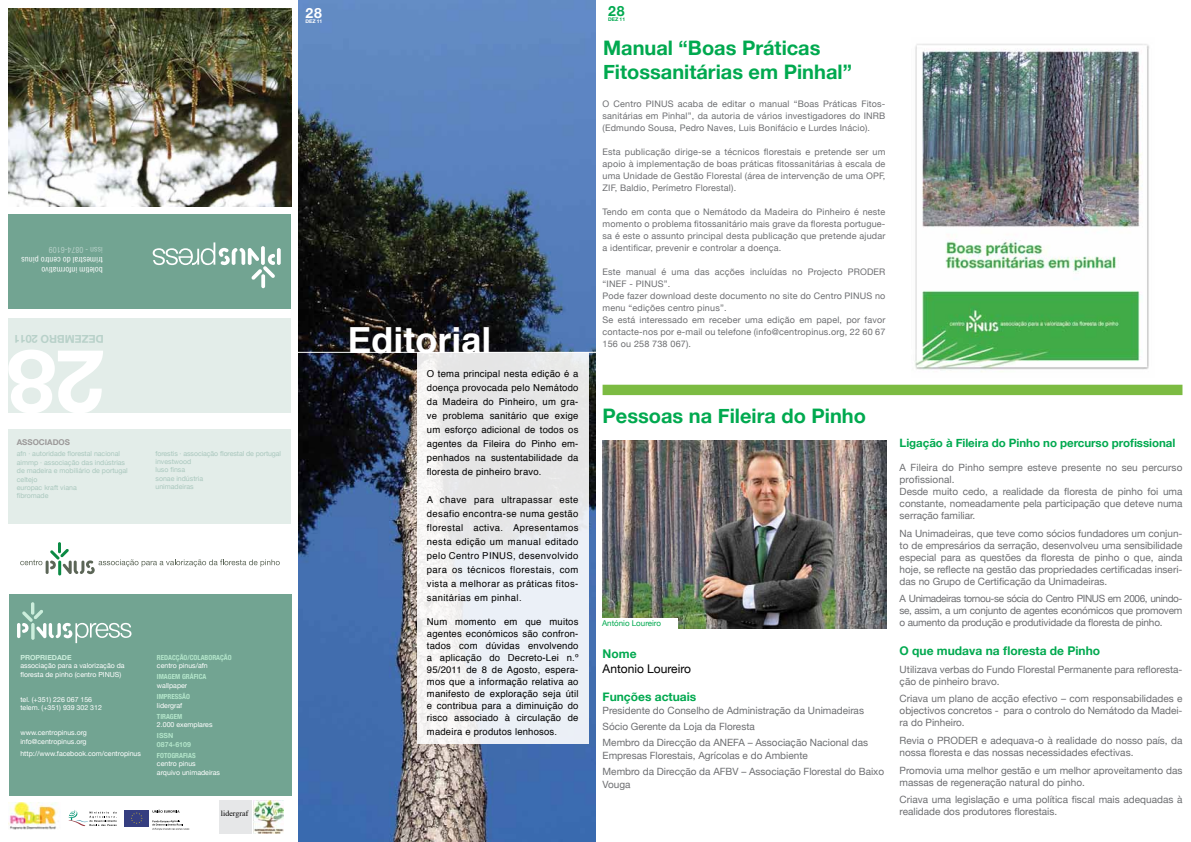
<style>
.page{position:relative;width:1191px;height:842px;background:#fff}
.page>*{position:absolute;margin:0;border:0;box-sizing:border-box;transform-origin:0 0}
.t1{font:700 88px "Helvetica Neue";color:#fff}
.t2{font:700 36px "Helvetica";color:#fff}
.t3{font:700 20px/24px "Helvetica Neue";color:#00a94f}
.t4{font:700 14px "Helvetica Neue";color:#fff}
.t5{font:700 14px "Helvetica Neue";color:#00a94f}
.t6{font:700 12px "Helvetica Neue";color:#00a94f}
.t7{font:12px "Helvetica Neue";color:#000}
.t8{font:700 11.5px "Helvetica Neue";letter-spacing:-.005em;color:#00a94f}
.t9{font:700 11px "Helvetica Neue";letter-spacing:-.01em;color:#b8d1c9}
.t10{font:10px/12px "Helvetica Neue";color:#6d6e71}
.t11{font:9.5px/14px "Helvetica";letter-spacing:.02em;color:#000;text-align:justify}
.t12{font:9px/12px "Helvetica Neue";letter-spacing:.02em;color:#6d6e71;text-align:justify}
.t13{font:condensed 8px/9.6px "Helvetica";color:#fff}
.t14{font:8px "Helvetica Neue";color:#00a94f}
.t15{font:condensed 8px "Helvetica";color:#b8d1c9}
.t16{font:700 8px "Helvetica Neue";color:#9b9898}
.t17{font:8px "Times";color:#000}
.t18{font:7px/8.4px "Helvetica Neue";color:#fff}
.t19{font:7px/8.4px "Helvetica Neue";color:#aac8be}
.t20{font:700 condensed 7px "Helvetica Neue";color:#b3e5ca}
.t21{font:700 7px/8.4px "Helvetica Neue";color:#b3e5ca}
.t22{font:700 7px "Helvetica Neue";color:#cceedc}
.t23{font:700 5px "Helvetica Neue";color:#fff}
.t24{font:700 5px "Helvetica Neue";color:#00a94f}
</style>
<div class="page">
<div style="left:9px;top:215px;width:282px;height:94px;background:#72a492"></div>
<img style="left:298px;top:0;width:297px;height:842px">
<img style="left:9px;top:9px;width:282px;height:198px">
<div style="left:9px;top:318px;width:282px;height:95px;background:#e3ede9"></div>
<div style="left:9px;top:429px;width:282px;height:95px;background:#e3ede9"></div>
<div style="left:9px;top:595px;width:282px;height:201px;background:#72a492"></div>
<div style="left:417px;top:352px;width:171px;height:392px;background:linear-gradient(to right,#f1f0f0,#e6eaef)"></div>
<hr style="left:294px;top:352px;width:308px;height:1px;background:#fff">
<svg style="left:277px;top:248px;width:4px;height:17px"></svg>
<svg style="left:153px;top:242px;width:122px;height:46px"></svg>
<svg style="left:20px;top:542px;width:260px;height:33px"></svg>
<hr style="left:17px;top:623px;width:3px;height:15px;background:#fff;border-radius:2px">
<svg style="left:22px;top:602px;width:109px;height:41px"></svg>
<img style="left:254px;top:800px;width:29px;height:33px">
<svg style="left:69px;top:810px;width:48px;height:16px"></svg>
<img style="left:9px;top:802px;width:49px;height:28px">
<div style="left:125px;top:810px;width:24px;height:16px;background:#353e80"></div>
<svg style="left:131px;top:812px;width:11px;height:12px"></svg>
<svg style="left:152px;top:810px;width:27px;height:3px"></svg>
<svg style="left:152px;top:820px;width:37px;height:10px"></svg>
<div style="left:219px;top:800px;width:32px;height:33px;background:#e6e7e8"></div>
<img style="left:915px;top:44px;width:234px;height:328px">
<img style="left:602px;top:441px;width:284px;height:188px">
<div style="left:602px;top:618px;width:75px;height:17px;background:#fff"></div>
<div style="left:602px;top:385px;width:580px;height:10px;background:#7cbb42"></div>
<h3 class="t4" style="left:305px;top:4px;width:18px">28</h3>
<p class="t23" style="left:305px;top:18px;width:18px">DEZ 11</p>
<p class="t15" style="left:103px;top:255px;width:56px;rotate:-180deg">issn - 0874-6109</p>
<p class="t13" style="left:103px;top:274px;width:83px;rotate:-180deg">boletim informativo trimestral do centro pinus</p>
<p class="t9" style="left:104px;top:346px;width:91px;rotate:-180deg">DEZEMBRO 2011</p>
<h1 class="t1" style="left:105px;top:436px;width:99px;rotate:-180deg">28</h1>
<p class="t16" style="left:17px;top:437px;width:55px">ASSOCIADOS</p>
<p class="t19" style="left:17px;top:449px;width:112px">afn · autoridade florestal nacional aimmp · associação das indústrias de madeira e mobiliário de portugal celtejo<br>europac kraft viana<br>fibromade</p>
<p class="t19" style="left:155px;top:449px;width:127px">forestis · associação florestal de portugal investwood<br>luso finsa<br>sonae indústria<br>unimadeiras</p>
<p class="t22" style="left:20px;top:653px;width:53px">PROPRIEDADE</p>
<p class="t18" style="left:20px;top:661px;width:106px">associação para a valorização da floresta de pinho (centro PINUS)</p>
<p class="t18" style="left:20px;top:695px;width:83px">tel. (+351) 226 067 156 telem. (+351) 939 302 312</p>
<p class="t18" style="left:20px;top:729px;width:68px">www.centropinus.org info@centropinus.org</p>
<p class="t18" style="left:20px;top:749px;width:122px">http://www.facebook.com/centropinus</p>
<p class="t20" style="left:157px;top:653px;width:76px">REDACÇÃO/COLABORAÇÃO</p>
<p class="t18" style="left:157px;top:661px;width:52px">centro pinus/afn</p>
<p class="t20" style="left:157px;top:673px;width:51px">IMAGEM GRÁFICA</p>
<p class="t18" style="left:157px;top:681px;width:32px">wallpaper</p>
<p class="t20" style="left:157px;top:692px;width:34px">IMPRESSÃO</p>
<p class="t18" style="left:157px;top:701px;width:27px">lidergraf</p>
<p class="t20" style="left:157px;top:712px;width:27px">TIRAGEM</p>
<p class="t18" style="left:157px;top:720px;width:57px">2.000 exemplares</p>
<p class="t21" style="left:157px;top:731px;width:35px">ISSN<br>0874-6109</p>
<p class="t20" style="left:157px;top:751px;width:40px">FOTOGRAFIAS</p>
<p class="t18" style="left:157px;top:760px;width:65px">centro pinus arquivo unimadeiras</p>
<p class="t17" style="left:221px;top:805px;width:29px">lidergraf</p>
<h2 class="t2" style="left:347px;top:311px;width:146px">Editorial</h2>
<p class="t11" style="left:427px;top:366px;width:153px">O tema principal nesta edição é a doença provocada pelo Nemátodo da Madeira do Pinheiro, um gra&shy;ve problema sanitário que exige um esforço adicional de todos os agentes da Fileira do Pinho em&shy;penhados na sustentabilidade da floresta de pinheiro bravo.</p>
<p class="t11" style="left:427px;top:492px;width:153px">A chave para ultrapassar este desafio encontra-se numa gestão florestal activa. Apresentamos nesta edição um manual editado pelo Centro PINUS, desenvolvido para os técnicos florestais, com vista a melhorar as práticas fitos&shy;sanitárias em pinhal.</p>
<p class="t11" style="left:427px;top:615px;width:153px;line-height:12px">Num momento em que muitos agentes económicos são confron&shy;tados com dúvidas envolvendo a aplicação do Decreto-Lei n.º 95/2011 de 8 de Agosto, espera&shy;mos que a informação relativa ao manifesto de exploração seja útil e contribua para a diminuição do risco associado à circulação de</p>
<p class="t11" style="left:427px;top:724px;width:132px">madeira e produtos lenhosos.</p>
<h3 class="t5" style="left:608px;top:3px;width:18px">28</h3>
<p class="t24" style="left:608px;top:17px;width:18px">DEZ 11</p>
<h3 class="t3" style="left:603px;top:36px;width:250px">Manual “Boas Práticas<br>Fitossanitárias em Pinhal”</h3>
<p class="t12" style="left:602px;top:97px;width:284px">O Centro PINUS acaba de editar o manual “Boas Práticas Fitos&shy;sanitárias em Pinhal”, da autoria de vários investigadores do INRB (Edmundo Sousa, Pedro Naves, Luis Bonifácio e Lurdes Inácio).</p>
<p class="t12" style="left:602px;top:145px;width:284px">Esta publicação dirige-se a técnicos florestais e pretende ser um apoio à implementação de boas práticas fitossanitárias à escala de uma Unidade de Gestão Florestal (área de intervenção de uma OPF, ZIF, Baldio, Perímetro Florestal).</p>
<p class="t12" style="left:602px;top:205px;width:284px">Tendo em conta que o Nemátodo da Madeira do Pinheiro é neste momento o problema fitossanitário mais grave da floresta portugue&shy;sa é este o assunto principal desta publicação que pretende ajudar a identificar, prevenir e controlar a doença.</p>
<p class="t12" style="left:602px;top:265px;width:284px;text-align:left">Este manual é uma das acções incluídas no Projecto PRODER “INEF - PINUS”.<br>Pode fazer download deste documento no site do Centro PINUS no menu “edições centro pinus”.<br>Se está interessado em receber uma edição em papel, por favor contacte-nos por e-mail ou telefone (info@centropinus.org, 22 60 67<br>156 ou 258 738 067).</p>
<h3 class="t3" style="left:602px;top:404px;width:265px">Pessoas na Fileira do Pinho</h3>
<p class="t14" style="left:602px;top:618px;width:60px">António Loureiro</p>
<p class="t6" style="left:602px;top:646px;width:35px">Nome</p>
<p class="t7" style="left:602px;top:661px;width:90px">Antonio Loureiro</p>
<p class="t6" style="left:602px;top:690px;width:95px">Funções actuais</p>
<p class="t10" style="left:602px;top:703px;width:267px;line-height:15.8px">Presidente do Conselho de Administração da Unimadeiras<br>Sócio Gerente da Loja da Floresta<br>Membro da Direcção da ANEFA – Associação Nacional das</p>
<p class="t10" style="left:602px;top:747px;width:283px;line-height:15.8px">Empresas Florestais, Agrícolas e do Ambiente<br>Membro da Direcção da AFBV – Associação Florestal do Baixo</p>
<p class="t10" style="left:602px;top:778px;width:29px">Vouga</p>
<p class="t8" style="left:899px;top:436px;width:277px">Ligação à Fileira do Pinho no percurso profissional</p>
<p class="t10" style="left:899px;top:461px;width:284px">A Fileira do Pinho sempre esteve presente no seu percurso profissional.<br>Desde muito cedo, a realidade da floresta de pinho foi uma constante, nomeadamente pela participação que deteve numa serração familiar.</p>
<p class="t10" style="left:899px;top:527px;width:284px;text-align:justify">Na Unimadeiras, que teve como sócios fundadores um conjun&shy;to de empresários da serração, desenvolveu uma sensibilidade especial para as questões da floresta de pinho o que, ainda hoje, se reflecte na gestão das propriedades certificadas inseri&shy;das no Grupo de Certificação da Unimadeiras.</p>
<p class="t10" style="left:899px;top:592px;width:284px;text-align:justify">A Unimadeiras tornou-se sócia do Centro PINUS em 2006, unindo&shy;se, assim, a um conjunto de agentes económicos que promovem o aumento da produção e produtividade da floresta de pinho.</p>
<p class="t6" style="left:899px;top:643px;width:202px">O que mudava na floresta de Pinho</p>
<p class="t10" style="left:899px;top:663px;width:284px">Utilizava verbas do Fundo Florestal Permanente para refloresta&shy;ção de pinheiro bravo.</p>
<p class="t10" style="left:899px;top:693px;width:284px;text-align:justify">Criava um plano de acção efectivo – com responsabilidades e objectivos concretos - para o controlo do Nemátodo da Madei&shy;ra do Pinheiro.</p>
<p class="t10" style="left:899px;top:734px;width:284px">Revia o PRODER e adequava-o à realidade do nosso país, da nossa floresta e das nossas necessidades efectivas.</p>
<p class="t10" style="left:899px;top:764px;width:284px">Promovia uma melhor gestão e um melhor aproveitamento das massas de regeneração natural do pinho.</p>
<p class="t10" style="left:899px;top:794px;width:284px">Criava uma legislação e uma política fiscal mais adequadas à realidade dos produtores florestais.</p>
</div>
